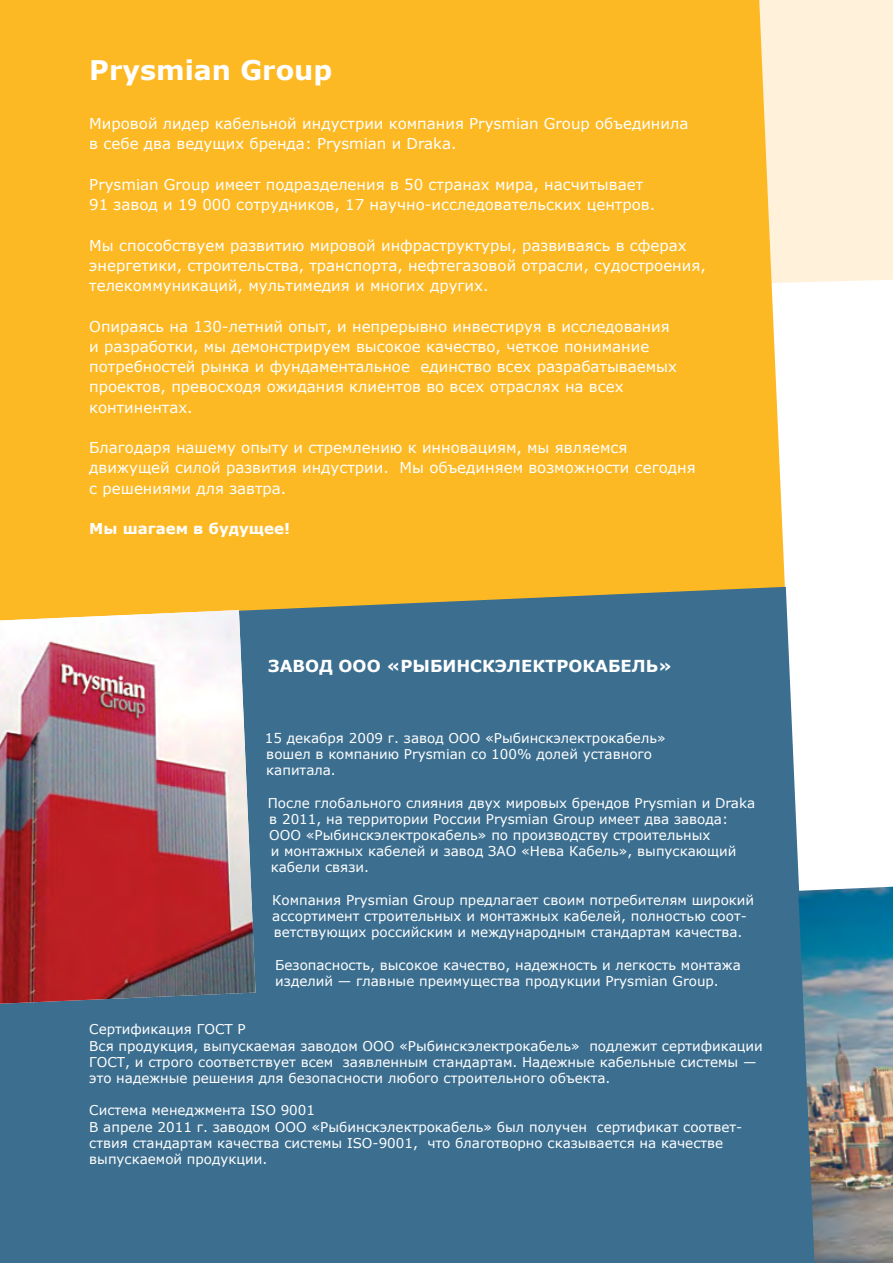
<style>
.page{position:relative;width:893px;height:1263px;background:#fff}
.page>*{position:absolute;margin:0;border:0;box-sizing:border-box;transform-origin:0 0}
.t1{font:700 27px "Verdana";color:#fff}
.t2{font:700 16.5px "Verdana";color:#fff}
.t3{font:15px/20.2px "Verdana";color:#fff}
.t4{font:700 15px "Verdana";color:#fff}
.t5{font:13.5px/16.2px "Verdana";color:#fff}
</style>
<div class="page">
<div style="left:814px;top:0;width:79px;height:282px;background:#fff1da"></div>
<div style="left:0;top:0;width:814px;height:587px;background:#fdb924"></div>
<div style="left:0;top:587px;width:799px;height:676px;background:#3b6e8f"></div>
<img style="left:798px;top:887px;width:95px;height:376px">
<img style="left:0;top:610px;width:256px;height:394px">
<h1 class="t1" style="left:89px;top:51px;width:245px">Prysmian Group</h1>
<p class="t3" style="left:89px;top:113px;width:601px">Мировой лидер кабельной индустрии компания Prysmian Group объединила в себе два ведущих бренда: Prysmian и Draka.</p>
<p class="t3" style="left:89px;top:174px;width:567px">Prysmian Group имеет подразделения в 50 странах мира, насчитывает<br>91 завод и 19 000 сотрудников, 17 научно-исследовательских центров.</p>
<p class="t3" style="left:89px;top:235px;width:618px">Мы способствуем развитию мировой инфраструктуры, развиваясь в сферах энергетики, строительства, транспорта, нефтегазовой отрасли, судостроения, телекоммуникаций, мультимедия и многих других.</p>
<p class="t3" style="left:89px;top:316px;width:589px">Опираясь на 130-летний опыт, и непрерывно инвестируя в исследования и разработки, мы демонстрируем высокое качество, четкое понимание потребностей рынка и фундаментальное единство всех разрабатываемых проектов, превосходя ожидания клиентов во всех отраслях на всех континентах.</p>
<p class="t3" style="left:89px;top:437px;width:608px">Благодаря нашему опыту и стремлению к инновациям, мы являемся движущей силой развития индустрии. Мы объединяем возможности сегодня с решениями для завтра.</p>
<p class="t4" style="left:89px;top:518px;width:202px">Мы шагаем в будущее!</p>
<p class="t2" style="left:268px;top:654px;width:406px">ЗАВОД ООО «РЫБИНСКЭЛЕКТРОКАБЕЛЬ»</p>
<p class="t5" style="left:265px;top:730px;width:402px">15 декабря 2009 г. завод ООО «Рыбинскэлектрокабель» вошел в компанию Prysmian со 100% долей уставного капитала.</p>
<p class="t5" style="left:268px;top:794px;width:489px">После глобального слияния двух мировых брендов Prysmian и Draka в 2011, на территории России Prysmian Group имеет два завода:<br>ООО «Рыбинскэлектрокабель» по производству строительных<br>и монтажных кабелей и завод ЗАО «Нева Кабель», выпускающий кабели связи.</p>
<p class="t5" style="left:272px;top:892px;width:483px">Компания Prysmian Group предлагает своим потребителям широкий ассортимент строительных и монтажных кабелей, полностью соот&shy;ветствующих российским и международным стандартам качества.</p>
<p class="t5" style="left:275px;top:956px;width:467px">Безопасность, высокое качество, надежность и легкость монтажа изделий — главные преимущества продукции Prysmian Group.</p>
<p class="t5" style="left:89px;top:1021px;width:675px">Сертификация ГОСТ Р<br>Вся продукция, выпускаемая заводом ООО «Рыбинскэлектрокабель» подлежит сертификации ГОСТ, и строго соответствует всем заявленным стандартам. Надежные кабельные системы — это надежные решения для безопасности любого строительного объекта.</p>
<p class="t5" style="left:89px;top:1102px;width:654px">Система менеджмента ISO 9001<br>В апреле 2011 г. заводом ООО «Рыбинскэлектрокабель» был получен сертификат соответ&shy;ствия стандартам качества системы ISO-9001, что благотворно сказывается на качестве выпускаемой продукции.</p>
</div>
